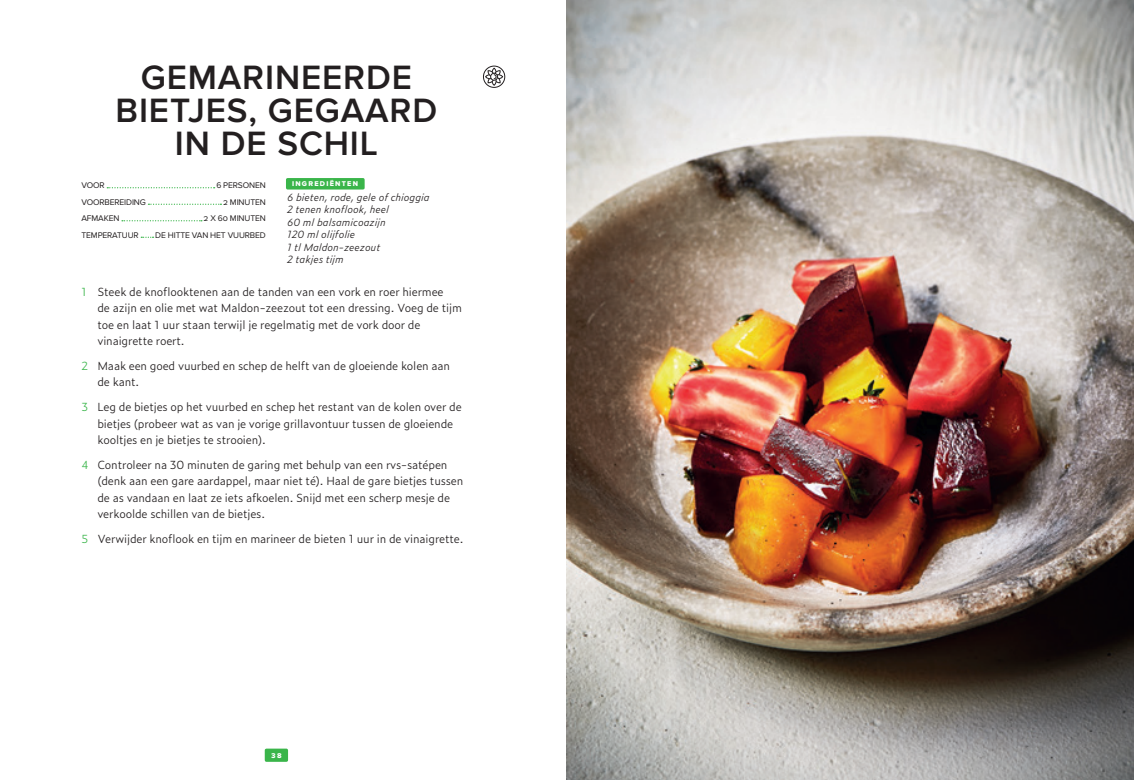
<style>
.page{position:relative;width:1134px;height:780px;background:#fff}
.page>*{position:absolute;margin:0;border:0;box-sizing:border-box;transform-origin:0 0}
.t1{font:600 35px/33px "Proxima Nova";letter-spacing:.025em;color:#231f20;text-align:center}
.t2{font:300 11.25px/16.5px "Zeitung Pro";letter-spacing:-.015em;color:#231f20}
.t3{font:italic 300 10px/12.5px "Zeitung Pro";color:#231f20}
.t4{font:8.5px "Proxima Nova";letter-spacing:-.015em;color:#231f20}
.t5{font:7.25px "Proxima Nova Extrabld";letter-spacing:.175em;color:#fff}
.s1{color:#3ab54a}
</style>
<div class="page">
<div style="left:265px;top:748px;width:23px;height:13px;background:#3ab54a;border-radius:2px"></div>
<img style="left:567px;top:0;width:567px;height:780px">
<svg style="left:107px;top:187px;width:108px;height:1px"></svg>
<svg style="left:148px;top:204px;width:73px;height:1px"></svg>
<svg style="left:122px;top:220px;width:80px;height:1px"></svg>
<svg style="left:141px;top:237px;width:13px;height:1px"></svg>
<div style="left:286px;top:178px;width:79px;height:11px;background:#3ab54a;border-radius:2px"></div>
<div style="left:483px;top:66px;width:22px;height:22px;border:1px solid #231f20;border-radius:50%"></div>
<svg style="left:485px;top:67px;width:18px;height:19px"></svg>
<h1 class="t1" style="left:115px;top:62px;width:323px">GEMARINEERDE<br>BIETJES, GEGAARD<br>IN DE SCHIL</h1>
<p class="t5" style="left:292px;top:180px;width:68px">INGREDIËNTEN</p>
<p class="t3" style="left:287px;top:190px;width:144px">6 bieten, rode, gele of chioggia<br>2 tenen knoflook, heel<br>60 ml balsamicoazijn<br>120 ml olijfolie<br>1 tl Maldon-zeezout<br>2 takjes tijm</p>
<p class="t2" style="left:97px;top:283px;width:366px;text-indent:-16px"><span class="s1">1</span> Steek de knoflooktenen aan de tanden van een vork en roer hiermee<br>de azijn en olie met wat Maldon-zeezout tot een dressing. Voeg de tijm toe en laat 1 uur staan terwijl je regelmatig met de vork door de vinaigrette roert.</p>
<p class="t2" style="left:97px;top:357px;width:354px;text-indent:-16px"><span class="s1">2</span> Maak een goed vuurbed en schep de helft van de gloeiende kolen aan de kant.</p>
<p class="t2" style="left:97px;top:398px;width:366px;text-indent:-16px"><span class="s1">3</span> Leg de bietjes op het vuurbed en schep het restant van de kolen over de bietjes (probeer wat as van je vorige grillavontuur tussen de gloeiende kooltjes en je bietjes te strooien).</p>
<p class="t2" style="left:97px;top:456px;width:367px;text-indent:-16px"><span class="s1">4</span> Controleer na 30 minuten de garing met behulp van een rvs-satépen (denk aan een gare aardappel, maar niet té). Haal de gare bietjes tussen de as vandaan en laat ze iets afkoelen. Snijd met een scherp mesje de verkoolde schillen van de bietjes.</p>
<p class="t2" style="left:81px;top:530px;width:384px"><span class="s1">5</span> Verwijder knoflook en tijm en marineer de bieten 1 uur in de vinaigrette.</p>
<p class="t4" style="left:81px;top:180px;width:25px">VOOR</p>
<p class="t4" style="left:216px;top:180px;width:51px">6 PERSONEN</p>
<p class="t4" style="left:81px;top:197px;width:66px">VOORBEREIDING</p>
<p class="t4" style="left:223px;top:197px;width:44px">2 MINUTEN</p>
<p class="t4" style="left:81px;top:213px;width:39px">AFMAKEN</p>
<p class="t4" style="left:204px;top:213px;width:64px">2 X 60 MINUTEN</p>
<p class="t4" style="left:81px;top:230px;width:59px">TEMPERATUUR</p>
<p class="t4" style="left:155px;top:230px;width:112px">DE HITTE VAN HET VUURBED</p>
<p class="t5" style="left:271px;top:751px;width:12px">38</p>
</div>
